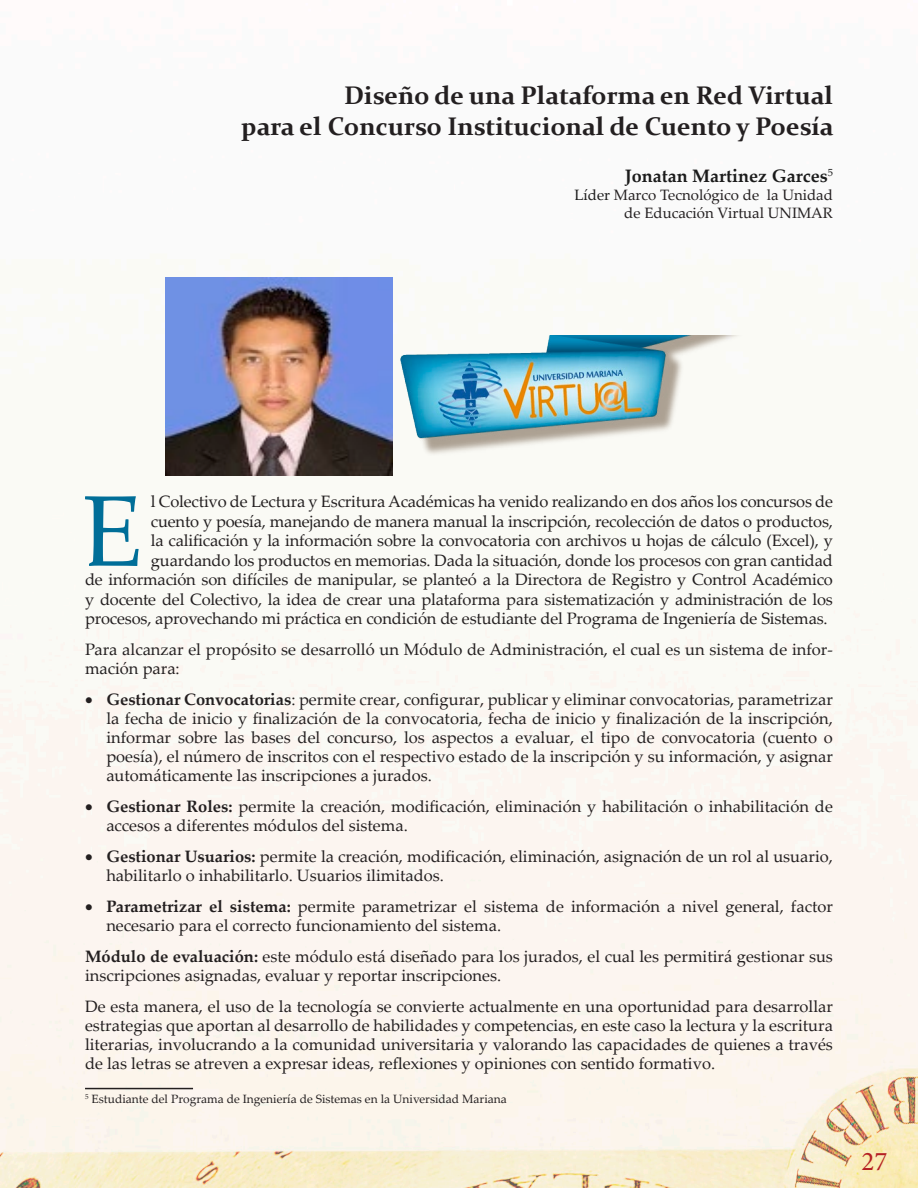
<style>
.page{position:relative;width:918px;height:1188px;background:#fff}
.page>*{position:absolute;margin:0;border:0;box-sizing:border-box;transform-origin:0 0}
.t1{font:100.5px "Palatino Linotype";color:#006e98}
.t2{font:27px "Minion Pro";color:#b51f23}
.t3{font:700 25.5px "Constantia";color:#231f20}
.t4{font:700 18px "Palatino Linotype";color:#1b1b1b}
.t5{font:16.5px/19px "Palatino Linotype";color:#231f20}
.t6{font:15px "Palatino Linotype";color:#231f20}
.t7{font:12px "Palatino Linotype";color:#231f20}
.s1{color:#1b1b1b}
.s2{font-weight:700}
</style>
<div class="page">
<div style="left:0;top:277px;width:918px;height:911px;background:#faf5f0"></div>
<img style="left:166px;top:278px;width:226px;height:198px">
<img style="left:392px;top:335px;width:360px;height:121px">
<hr style="left:85px;top:1088px;width:108px;height:1px;background:#231f20">
<p class="t3" style="left:344px;top:78px;width:490px">Diseño de una Plataforma en Red Virtual</p>
<p class="t3" style="left:241px;top:109px;width:594px">para el Concurso Institucional de Cuento y Poesía</p>
<p class="t4" style="left:625px;top:163px;width:210px">Jonatan Martinez Garces<sup>5</sup></p>
<p class="t6" style="left:574px;top:184px;width:260px"><span class="s1">Líder</span> Marco Tecnológico de la Unidad</p>
<p class="t6" style="left:624px;top:202px;width:210px">de Educación Virtual UNIMAR</p>
<p class="t1" style="left:81px;top:460px;width:63px">E</p>
<p class="t5" style="left:151px;top:491px;width:684px">l Colectivo de Lectura y Escritura Académicas ha venido realizando en dos años los concursos de</p>
<p class="t5" style="left:151px;top:511px;width:684px">cuento y poesía, manejando de manera manual la inscripción, recolección de datos o productos,</p>
<p class="t5" style="left:151px;top:530px;width:684px">la calificación y la información sobre la convocatoria con archivos u hojas de cálculo (Excel), y</p>
<p class="t5" style="left:151px;top:550px;width:684px">guardando los productos en memorias. Dada la situación, donde los procesos con gran cantidad</p>
<p class="t5" style="left:85px;top:569px;width:749px">de información son difíciles de manipular, se planteó a la Directora de Registro y Control Académico</p>
<p class="t5" style="left:85px;top:589px;width:749px">y docente del Colectivo, la idea de crear una plataforma para sistematización y administración de los</p>
<p class="t5" style="left:85px;top:608px;width:744px">procesos, aprovechando mi práctica en condición de estudiante del Programa de Ingeniería de Sistemas.</p>
<p class="t5" style="left:85px;top:639px;width:749px">Para alcanzar el propósito se desarrolló un Módulo de Administración, el cual es un sistema de infor&shy;mación para:</p>
<p class="t5" style="left:106px;top:689px;width:728px;text-align:justify;text-indent:-21px">• <span class="s2">Gestionar Convocatorias</span>: permite crear, configurar, publicar y eliminar convocatorias, parametrizar la fecha de inicio y finalización de la convocatoria, fecha de inicio y finalización de la inscripción, informar sobre las bases del concurso, los aspectos a evaluar, el tipo de convocatoria (cuento o poesía), el número de inscritos con el respectivo estado de la inscripción y su información, y asignar automáticamente las inscripciones a jurados.</p>
<p class="t5" style="left:106px;top:796px;width:728px;text-indent:-21px">• <span class="s2">Gestionar Roles:</span> permite la creación, modificación, eliminación y habilitación o inhabilitación de accesos a diferentes módulos del sistema.</p>
<p class="t5" style="left:106px;top:846px;width:728px;text-indent:-21px">• <span class="s2">Gestionar Usuarios:</span> permite la creación, modificación, eliminación, asignación de un rol al usuario, habilitarlo o inhabilitarlo. Usuarios ilimitados.</p>
<p class="t5" style="left:106px;top:896px;width:728px;text-indent:-21px">• <span class="s2">Parametrizar el sistema:</span> permite parametrizar el sistema de información a nivel general, factor necesario para el correcto funcionamiento del sistema.</p>
<p class="t5" style="left:85px;top:946px;width:749px"><span class="s2">Módulo de evaluación:</span> este módulo está diseñado para los jurados, el cual les permitirá gestionar sus inscripciones asignadas, evaluar y reportar inscripciones.</p>
<p class="t5" style="left:85px;top:996px;width:749px;text-align:justify">De esta manera, el uso de la tecnología se convierte actualmente en una oportunidad para desarrollar estrategias que aportan al desarrollo de habilidades y competencias, en este caso la lectura y la escritura literarias, involucrando a la comunidad universitaria y valorando las capacidades de quienes a través de las letras se atreven a expresar ideas, reflexiones y opiniones con sentido formativo.</p>
<p class="t7" style="left:85px;top:1090px;width:423px"><sup>5</sup> Estudiante del Programa de Ingeniería de Sistemas en la Universidad Mariana</p>
<p class="t2" style="left:861px;top:1143px;width:27px">27</p>
</div>
